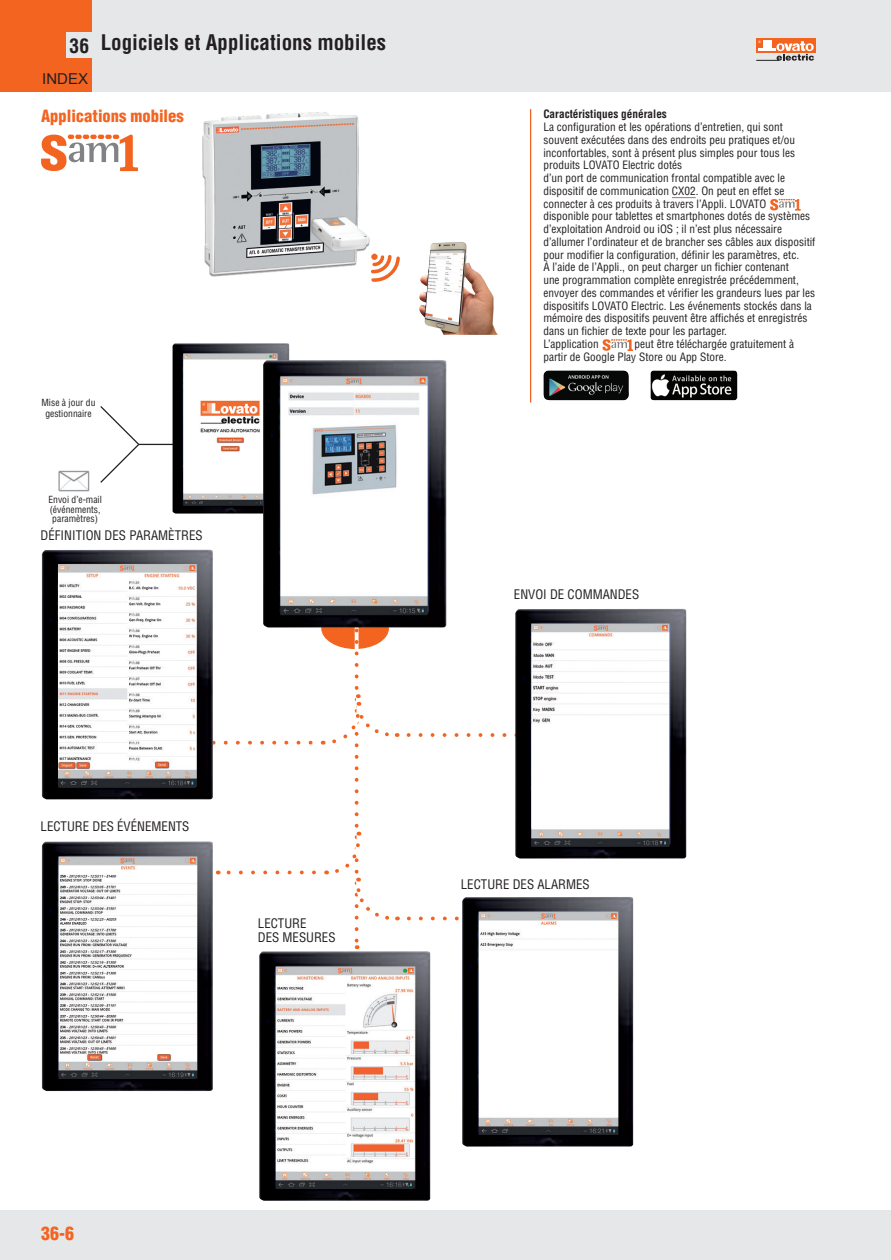
<style>
.page{position:relative;width:891px;height:1260px;background:#fff}
.page>*{position:absolute;margin:0;border:0;box-sizing:border-box;transform-origin:0 0}
.t1{font:700 condensed 21px "Helvetica";color:#231f20}
.t2{font:900 condensed 18px "Helvetica";color:#f36421}
.t3{font:900 condensed 16.5px "Helvetica";color:#f36421}
.t4{font:15px "Arial";color:#231f20}
.t5{font:condensed 12.9px/14.5px "Helvetica";color:#231f20}
.t6{font:condensed 11.25px/12.8px "Helvetica";color:#231f20}
.t7{font:700 condensed 11.25px "Helvetica";color:#231f20}
.t8{font:condensed 9.6px/9.6px "Helvetica";color:#231f20}
</style>
<div class="page">
<div style="left:0;top:0;width:890px;height:92px;background:#e6e7e9"></div>
<div style="left:0;top:1210px;width:890px;height:50px;background:#e6e7e9"></div>
<div style="left:755px;top:38px;width:60px;height:15px;background:#f36421"></div>
<svg style="left:755px;top:40px;width:58px;height:21px"></svg>
<div style="left:0;top:0;width:92px;height:92px;background:#f36421"></div>
<div style="left:67px;top:33px;width:27px;height:25px;background:#e6e7e9"></div>
<hr style="left:139px;top:444px;width:72px;height:1px;background:#231f20">
<svg style="left:100px;top:406px;width:40px;height:77px"></svg>
<svg style="left:770px;top:198px;width:30px;height:12px"></svg>
<svg style="left:602px;top:339px;width:31px;height:12px"></svg>
<img style="left:172px;top:343px;width:117px;height:171px">
<img style="left:263px;top:360px;width:183px;height:224px">
<img style="left:259px;top:951px;width:171px;height:250px">
<img style="left:58px;top:471px;width:31px;height:20px">
<img style="left:543px;top:370px;width:85px;height:30px">
<img style="left:650px;top:371px;width:86px;height:29px">
<svg style="left:199px;top:584px;width:331px;height:365px"></svg>
<img style="left:515px;top:609px;width:171px;height:249px">
<img style="left:42px;top:550px;width:171px;height:249px">
<img style="left:42px;top:841px;width:171px;height:250px">
<img style="left:462px;top:897px;width:171px;height:250px">
<svg style="left:41px;top:135px;width:97px;height:37px"></svg>
<hr style="left:529px;top:109px;width:2px;height:293px;background:#f36421">
<img style="left:419px;top:242px;width:79px;height:93px">
<img style="left:203px;top:112px;width:166px;height:162px">
<svg style="left:368px;top:253px;width:32px;height:29px"></svg>
<svg style="left:672px;top:197px;width:23px;height:1px"></svg>
<h1 class="t1" style="left:70px;top:29px;width:318px"><sub>36</sub> Logiciels et Applications mobiles</h1>
<h3 class="t4" style="left:42px;top:69px;width:47px">INDEX</h3>
<h3 class="t3" style="left:41px;top:106px;width:144px">Applications mobiles</h3>
<p class="t7" style="left:543px;top:107px;width:125px">Caractéristiques générales</p>
<p class="t6" style="left:543px;top:120px;width:273px">La configuration et les opérations d’entretien, qui sont souvent exécutées dans des endroits peu pratiques et/ou inconfortables, sont à présent plus simples pour tous les produits LOVATO Electric dotés<br>d’un port de communication frontal compatible avec le dispositif de communication CX02. On peut en effet se connecter à ces produits à travers l’Appli. LOVATO<br>disponible pour tablettes et smartphones dotés de systèmes d’exploitation Android ou iOS ; il n’est plus nécessaire d’allumer l’ordinateur et de brancher ses câbles aux dispositif pour modifier la configuration, définir les paramètres, etc.<br>À l’aide de l’Appli., on peut charger un fichier contenant<br>une programmation complète enregistrée précédemment, envoyer des commandes et vérifier les grandeurs lues par les dispositifs LOVATO Electric. Les événements stockés dans la mémoire des dispositifs peuvent être affichés et enregistrés dans un fichier de texte pour les partager.<br>L’application</p>
<p class="t6" style="left:543px;top:337px;width:252px;text-indent:91px">peut être téléchargée gratuitement à partir de Google Play Store ou App Store.</p>
<p class="t8" style="left:41px;top:397px;width:55px;line-height:10.8px;text-align:center">Mise à jour du gestionnaire</p>
<p class="t8" style="left:48px;top:495px;width:55px">Envoi d’e-mail (événements, paramètres)</p>
<p class="t5" style="left:41px;top:528px;width:163px">DÉFINITION DES PARAMÈTRES</p>
<p class="t5" style="left:41px;top:819px;width:150px">LECTURE DES ÉVÉNEMENTS</p>
<p class="t5" style="left:258px;top:915px;width:79px">LECTURE<br>DES MESURES</p>
<h2 class="t2" style="left:41px;top:1222px;width:34px">36-6</h2>
<p class="t5" style="left:513px;top:587px;width:127px">ENVOI DE COMMANDES</p>
<p class="t5" style="left:460px;top:877px;width:130px">LECTURE DES ALARMES</p>
</div>
